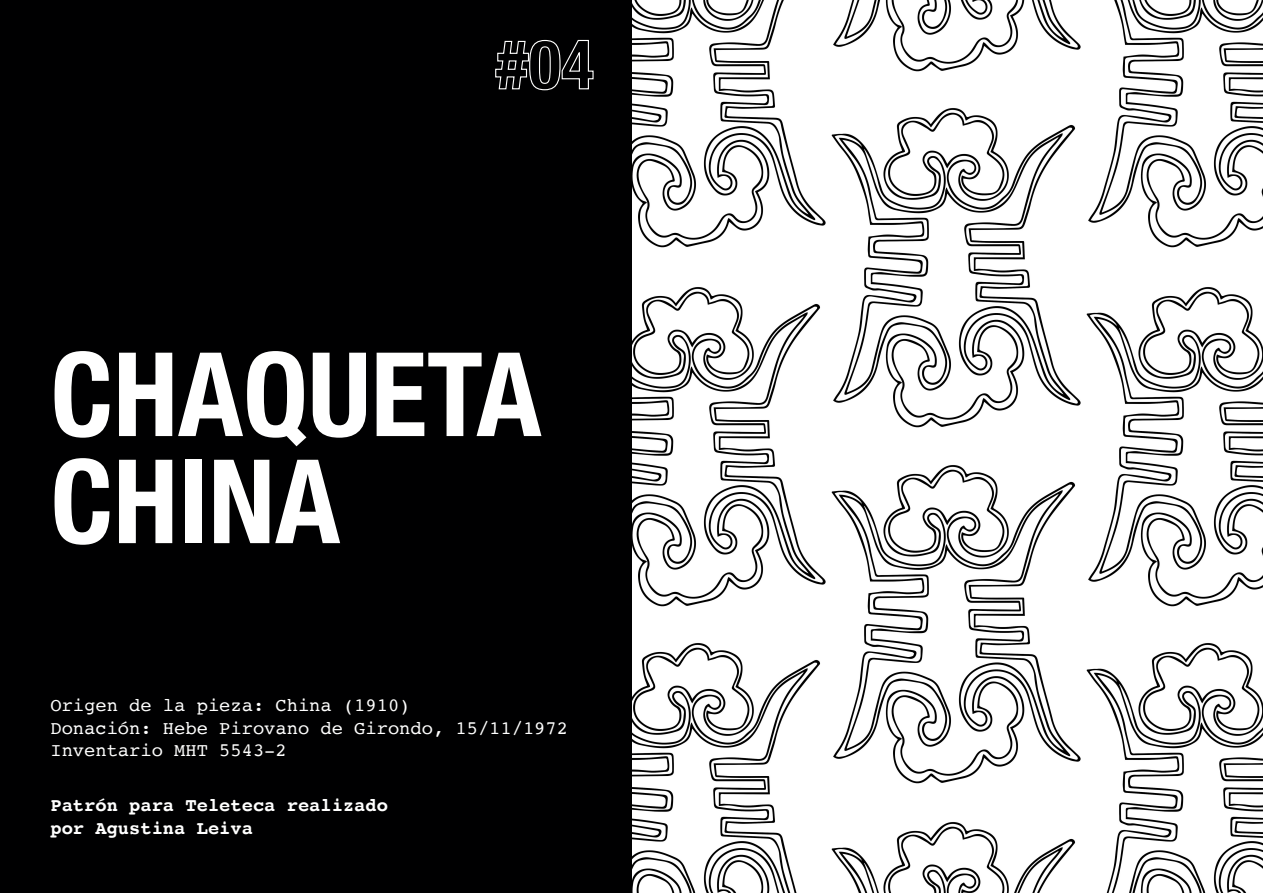
<style>
.page{position:relative;width:1263px;height:893px;background:#fff}
.page>*{position:absolute;margin:0;border:0;box-sizing:border-box;transform-origin:0 0}
.t1{font:700 condensed 116.7px/107.1px "Helvetica Neue LT Std";color:#fff}
.t2{font:18.75px/22.5px "Courier";color:#fff}
.t3{font:700 18.75px/22.5px "Courier";color:#fff}
</style>
<div class="page">
<img style="left:831px;top:108px;width:250px;height:320px">
<img style="left:831px;top:465px;width:250px;height:319px">
<img style="left:831px;top:822px;width:245px;height:71px">
<img style="left:833px;top:0;width:248px;height:72px">
<img style="left:1088px;top:0;width:175px;height:248px">
<img style="left:631px;top:0;width:195px;height:248px">
<img style="left:631px;top:285px;width:195px;height:322px">
<img style="left:631px;top:641px;width:190px;height:252px">
<img style="left:1086px;top:287px;width:177px;height:320px">
<img style="left:1086px;top:643px;width:177px;height:250px">
<div style="left:0;top:0;width:631px;height:893px;background:#000001"></div>
<svg style="left:495px;top:39px;width:99px;height:52px"></svg>
<h1 class="t1" style="left:50px;top:339px;width:492px">CHAQUETA<br>CHINA</h1>
<p class="t2" style="left:50px;top:694px;width:519px">Origen de la pieza: China (1910)<br>Donación: Hebe Pirovano de Girondo, 15/11/1972<br>Inventario MHT 5543-2</p>
<p class="t3" style="left:50px;top:793px;width:339px">Patrón para Teleteca realizado por Agustina Leiva</p>
</div>
